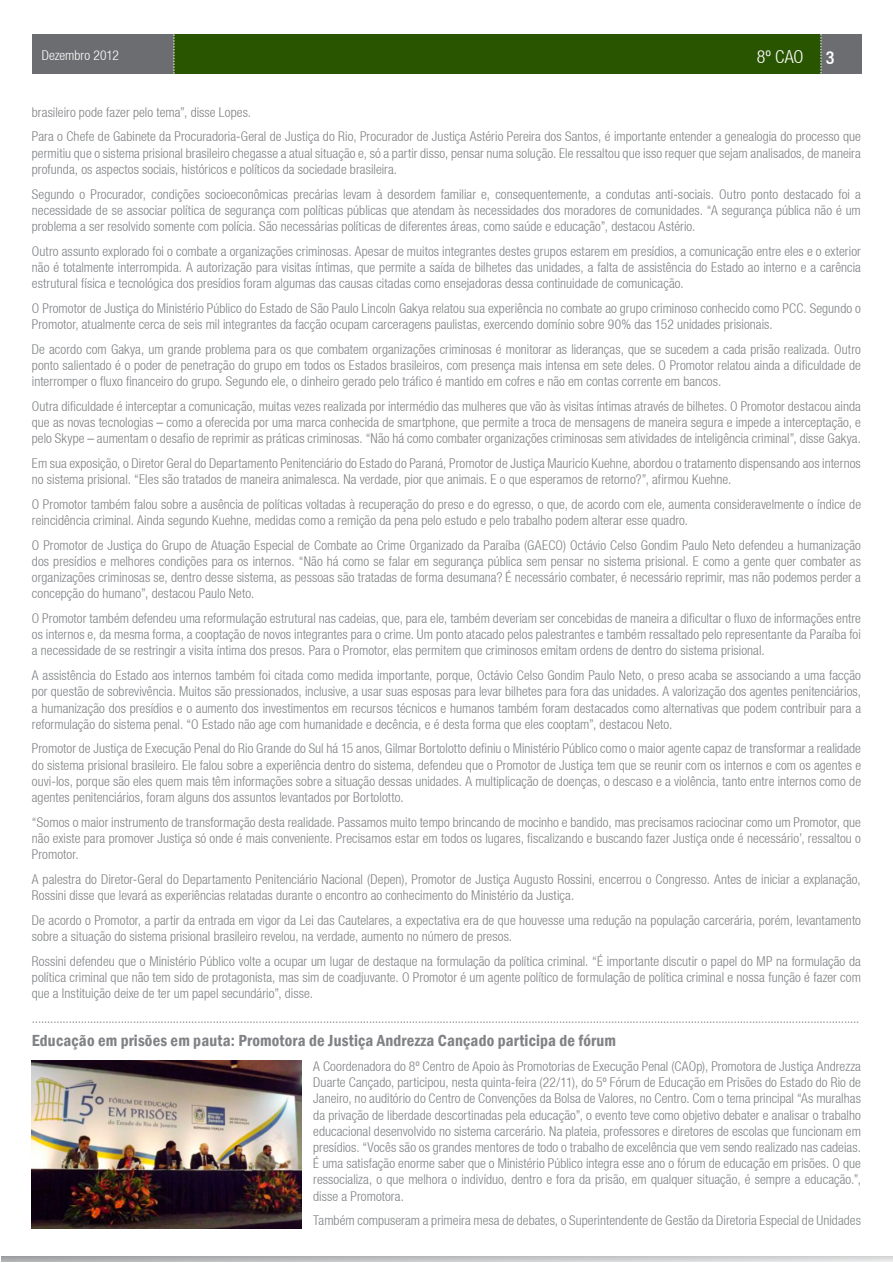
<style>
.page{position:relative;width:893px;height:1263px;background:#fff}
.page>*{position:absolute;margin:0;border:0;box-sizing:border-box;transform-origin:0 0}
.t1{font:300 condensed 18px "Helvetica Neue LT";color:#fff}
.caixa_texto_corrido{font:600 condensed 16.5px "Franklin Gothic";letter-spacing:.01em;color:#808285}
.caixa_texto_corrido-2{font:300 condensed 13.5px/16.2px "Helvetica Neue LT";letter-spacing:.005em;color:#808285;text-align:justify}
.t2{font:300 condensed 13.5px "Helvetica Neue LT";color:#fff}
.s1{font-weight:500}
</style>
<div class="page">
<div style="left:32px;top:34px;width:829px;height:40px;background:#295400"></div>
<div style="left:821px;top:34px;width:40px;height:39px;background:#6c6d70"></div>
<svg style="left:820px;top:34px;width:1px;height:39px"></svg>
<div style="left:32px;top:34px;width:141px;height:39px;background:#6c6d70"></div>
<svg style="left:174px;top:34px;width:1px;height:40px"></svg>
<svg style="left:1px;top:1256px;width:891px;height:6px;background:#c3c4c6"></svg>
<img style="left:32px;top:1060px;width:270px;height:169px">
<p class="t2" style="left:42px;top:48px;width:79px">Dezembro 2012</p>
<h1 class="t1" style="left:757px;top:47px;width:79px">8º CAO <span class="s1">3</span></h1>
<p class="caixa_texto_corrido-2" style="left:32px;top:104px;width:221px">brasileiro pode fazer pelo tema”, disse Lopes.</p>
<p class="caixa_texto_corrido-2" style="left:32px;top:128px;width:830px">Para o Chefe de Gabinete da Procuradoria-Geral de Justiça do Rio, Procurador de Justiça Astério Pereira dos Santos, é importante entender a genealogia do processo que permitiu que o sistema prisional brasileiro chegasse a atual situação e, só a partir disso, pensar numa solução. Ele ressaltou que isso requer que sejam analisados, de maneira profunda, os aspectos sociais, históricos e políticos da sociedade brasileira.</p>
<p class="caixa_texto_corrido-2" style="left:32px;top:186px;width:830px">Segundo o Procurador, condições socioeconômicas precárias levam à desordem familiar e, consequentemente, a condutas anti-sociais. Outro ponto destacado foi a necessidade de se associar política de segurança com políticas públicas que atendam às necessidades dos moradores de comunidades. “A segurança pública não é um problema a ser resolvido somente com polícia. São necessárias políticas de diferentes áreas, como saúde e educação”, destacou Astério.</p>
<p class="caixa_texto_corrido-2" style="left:32px;top:243px;width:831px">Outro assunto explorado foi o combate a organizações criminosas. Apesar de muitos integrantes destes grupos estarem em presídios, a comunicação entre eles e o exterior não é totalmente interrompida. A autorização para visitas íntimas, que permite a saída de bilhetes das unidades, a falta de assistência do Estado ao interno e a carência estrutural física e tecnológica dos presídios foram algumas das causas citadas como ensejadoras dessa continuidade de comunicação.</p>
<p class="caixa_texto_corrido-2" style="left:32px;top:300px;width:831px">O Promotor de Justiça do Ministério Público do Estado de São Paulo Lincoln Gakya relatou sua experiência no combate ao grupo criminoso conhecido como PCC. Segundo o<br>Promotor, atualmente cerca de seis mil integrantes da facção ocupam carceragens paulistas, exercendo domínio sobre 90% das 152 unidades prisionais.</p>
<p class="caixa_texto_corrido-2" style="left:32px;top:341px;width:831px">De acordo com Gakya, um grande problema para os que combatem organizações criminosas é monitorar as lideranças, que se sucedem a cada prisão realizada. Outro ponto salientado é o poder de penetração do grupo em todos os Estados brasileiros, com presença mais intensa em sete deles. O Promotor relatou ainda a dificuldade de interromper o fluxo financeiro do grupo. Segundo ele, o dinheiro gerado pelo tráfico é mantido em cofres e não em contas corrente em bancos.</p>
<p class="caixa_texto_corrido-2" style="left:32px;top:398px;width:831px">Outra dificuldade é interceptar a comunicação, muitas vezes realizada por intermédio das mulheres que vão às visitas íntimas através de bilhetes. O Promotor destacou ainda que as novas tecnologias – como a oferecida por uma marca conhecida de smartphone, que permite a troca de mensagens de maneira segura e impede a interceptação, e pelo Skype – aumentam o desafio de reprimir as práticas criminosas. “Não há como combater organizações criminosas sem atividades de inteligência criminal”, disse Gakya.</p>
<p class="caixa_texto_corrido-2" style="left:32px;top:455px;width:830px">Em sua exposição, o Diretor Geral do Departamento Penitenciário do Estado do Paraná, Promotor de Justiça Mauricio Kuehne, abordou o tratamento dispensando aos internos no sistema prisional. “Eles são tratados de maneira animalesca. Na verdade, pior que animais. E o que esperamos de retorno?”, afirmou Kuehne.</p>
<p class="caixa_texto_corrido-2" style="left:32px;top:496px;width:831px">O Promotor também falou sobre a ausência de políticas voltadas à recuperação do preso e do egresso, o que, de acordo com ele, aumenta consideravelmente o índice de reincidência criminal. Ainda segundo Kuehne, medidas como a remição da pena pelo estudo e pelo trabalho podem alterar esse quadro.</p>
<p class="caixa_texto_corrido-2" style="left:32px;top:537px;width:831px">O Promotor de Justiça do Grupo de Atuação Especial de Combate ao Crime Organizado da Paraíba (GAECO) Octávio Celso Gondim Paulo Neto defendeu a humanização dos presídios e melhores condições para os internos. “Não há como se falar em segurança pública sem pensar no sistema prisional. E como a gente quer combater as organizações criminosas se, dentro desse sistema, as pessoas são tratadas de forma desumana? É necessário combater, é necessário reprimir, mas não podemos perder a concepção do humano”, destacou Paulo Neto.</p>
<p class="caixa_texto_corrido-2" style="left:32px;top:610px;width:831px">O Promotor também defendeu uma reformulação estrutural nas cadeias, que, para ele, também deveriam ser concebidas de maneira a dificultar o fluxo de informações entre os internos e, da mesma forma, a cooptação de novos integrantes para o crime. Um ponto atacado pelos palestrantes e também ressaltado pelo representante da Paraíba foi a necessidade de se restringir a visita íntima dos presos. Para o Promotor, elas permitem que criminosos emitam ordens de dentro do sistema prisional.</p>
<p class="caixa_texto_corrido-2" style="left:32px;top:667px;width:831px">A assistência do Estado aos internos também foi citada como medida importante, porque, Octávio Celso Gondim Paulo Neto, o preso acaba se associando a uma facção por questão de sobrevivência. Muitos são pressionados, inclusive, a usar suas esposas para levar bilhetes para fora das unidades. A valorização dos agentes penitenciários, a humanização dos presídios e o aumento dos investimentos em recursos técnicos e humanos também foram destacados como alternativas que podem contribuir para a reformulação do sistema penal. “O Estado não age com humanidade e decência, e é desta forma que eles cooptam”, destacou Neto.</p>
<p class="caixa_texto_corrido-2" style="left:32px;top:740px;width:831px">Promotor de Justiça de Execução Penal do Rio Grande do Sul há 15 anos, Gilmar Bortolotto definiu o Ministério Público como o maior agente capaz de transformar a realidade do sistema prisional brasileiro. Ele falou sobre a experiência dentro do sistema, defendeu que o Promotor de Justiça tem que se reunir com os internos e com os agentes e ouvi-los, porque são eles quem mais têm informações sobre a situação dessas unidades. A multiplicação de doenças, o descaso e a violência, tanto entre internos como de agentes penitenciários, foram alguns dos assuntos levantados por Bortolotto.</p>
<p class="caixa_texto_corrido-2" style="left:32px;top:814px;width:831px">“Somos o maior instrumento de transformação desta realidade. Passamos muito tempo brincando de mocinho e bandido, mas precisamos raciocinar como um Promotor, que não existe para promover Justiça só onde é mais conveniente. Precisamos estar em todos os lugares, fiscalizando e buscando fazer Justiça onde é necessário’, ressaltou o Promotor.</p>
<p class="caixa_texto_corrido-2" style="left:32px;top:871px;width:830px">A palestra do Diretor-Geral do Departamento Penitenciário Nacional (Depen), Promotor de Justiça Augusto Rossini, encerrou o Congresso. Antes de iniciar a explanação,<br>Rossini disse que levará as experiências relatadas durante o encontro ao conhecimento do Ministério da Justiça.</p>
<p class="caixa_texto_corrido-2" style="left:32px;top:912px;width:831px">De acordo o Promotor, a partir da entrada em vigor da Lei das Cautelares, a expectativa era de que houvesse uma redução na população carcerária, porém, levantamento sobre a situação do sistema prisional brasileiro revelou, na verdade, aumento no número de presos.</p>
<p class="caixa_texto_corrido-2" style="left:32px;top:953px;width:831px">Rossini defendeu que o Ministério Público volte a ocupar um lugar de destaque na formulação da política criminal. “É importante discutir o papel do MP na formulação da política criminal que não tem sido de protagonista, mas sim de coadjuvante. O Promotor é um agente político de formulação de política criminal e nossa função é fazer com que a Instituição deixe de ter um papel secundário”, disse.</p>
<p class="caixa_texto_corrido-2" style="left:32px;top:1010px;width:829px">..............................................................................................................................................................................................................................................................................</p>
<p class="caixa_texto_corrido" style="left:32px;top:1030px;width:586px">Educação em prisões em pauta: Promotora de Justiça Andrezza Cançado participa de fórum</p>
<p class="caixa_texto_corrido-2" style="left:313px;top:1058px;width:549px">A Coordenadora do 8º Centro de Apoio às Promotorias de Execução Penal (CAOp), Promotora de Justiça Andrezza Duarte Cançado, participou, nesta quinta-feira (22/11), do 5º Fórum de Educação em Prisões do Estado do Rio de Janeiro, no auditório do Centro de Convenções da Bolsa de Valores, no Centro. Com o tema principal “As muralhas da privação de liberdade descortinadas pela educação”, o evento teve como objetivo debater e analisar o trabalho educacional desenvolvido no sistema carcerário. Na plateia, professores e diretores de escolas que funcionam em presídios. “Vocês são os grandes mentores de todo o trabalho de excelência que vem sendo realizado nas cadeias.<br>É uma satisfação enorme saber que o Ministério Público integra esse ano o fórum de educação em prisões. O que ressocializa, o que melhora o indivíduo, dentro e fora da prisão, em qualquer situação, é sempre a educação.”, disse a Promotora.</p>
<p class="caixa_texto_corrido-2" style="left:313px;top:1212px;width:549px">Também compuseram a primeira mesa de debates, o Superintendente de Gestão da Diretoria Especial de Unidades</p>
</div>
